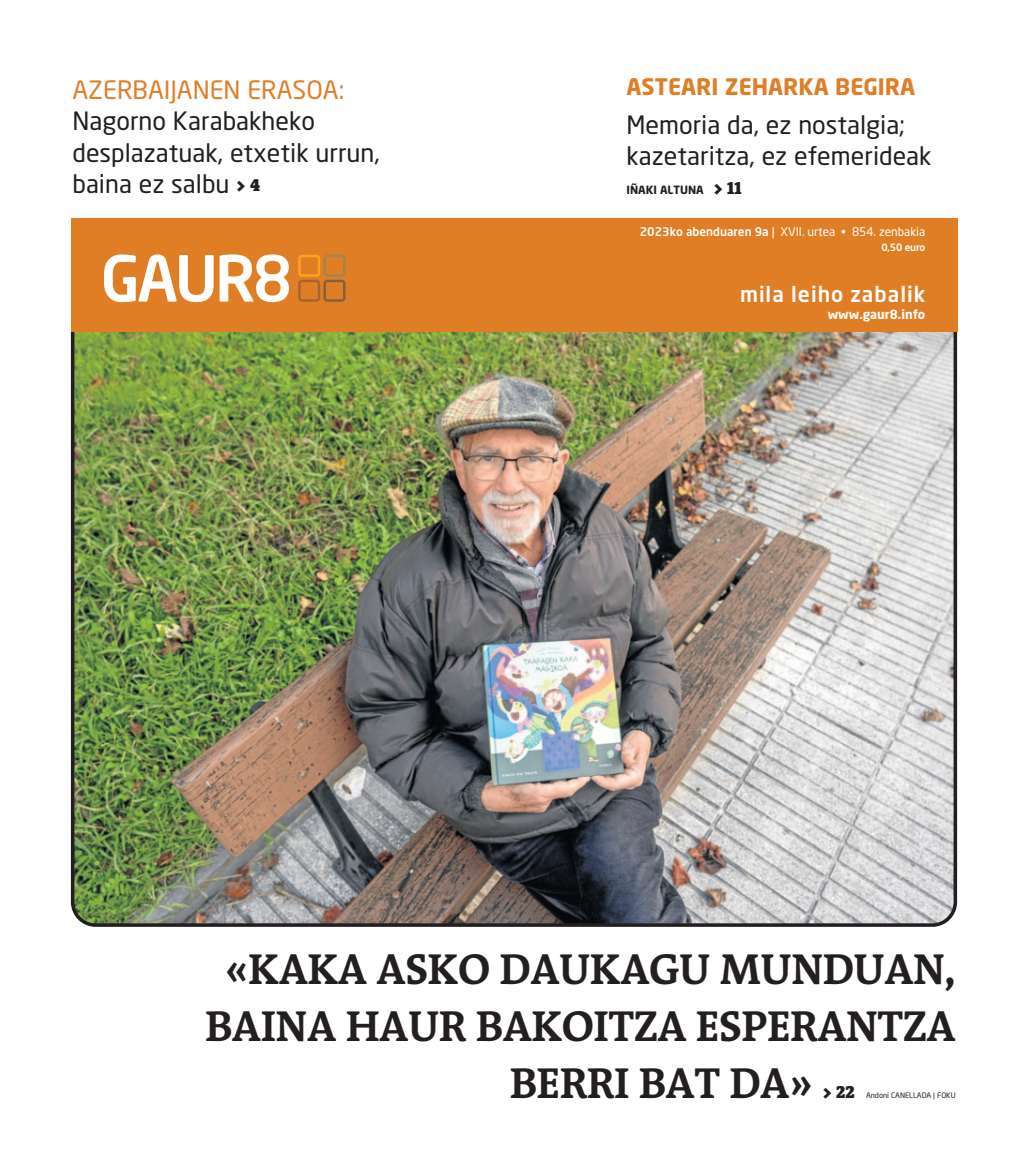
<style>
.page{position:relative;width:1028px;height:1170px;background:#fff}
.page>*{position:absolute;margin:0;border:0;box-sizing:border-box;transform-origin:0 0}
.t1{font:700 43.75px "The Antiqua B W7";letter-spacing:-.015em;color:#231f20}
.t2{font:25px/31.2px "Neo Sans Std";color:#231f20}
.t3{font:25px "Neo Sans Std";color:#e07e26}
.t4{font:700 22.5px "Neo Sans Std";color:#e07e26}
.t5{font:500 21.25px "Neo Sans Std";letter-spacing:.045em;color:#fff}
.t6{font:700 12.5px "Neo Sans Std";color:#fff}
.t7{font:11.88px "Neo Sans Std";color:#fff}
.t8{font:700 11.25px "Neo Sans Std";color:#231f20}
.t9{font:500 10px "Neo Sans Std";letter-spacing:-.02em;color:#fff}
.t10{font:7.5px "Neo Sans Std";color:#231f20}
.s1{font-family:"The Antiqua B W9";font-weight:900;font-size:17.5px}
.s2{font-weight:500}
</style>
<div class="page">
<img style="left:71px;top:332px;width:886px;height:594px">
<div style="left:71px;top:219px;width:886px;height:113px;background:#e07e26"></div>
<svg style="left:104px;top:254px;width:110px;height:48px"></svg>
<svg style="left:220px;top:254px;width:69px;height:48px"></svg>
<div style="left:123px;top:277px;width:13px;height:7px;background:#fff"></div>
<div style="left:298px;top:280px;width:22px;height:22px;border:3px solid #a76433;border-radius:3px"></div>
<div style="left:298px;top:255px;width:22px;height:22px;border:3px solid #f9a51b;border-radius:3px"></div>
<div style="left:323px;top:280px;width:22px;height:22px;border:3px solid #816043;border-radius:3px"></div>
<div style="left:323px;top:255px;width:22px;height:22px;border:3px solid #a68351;border-radius:3px"></div>
<p class="t3" style="left:72px;top:80px;width:273px">AZERBAIJANEN ERASOA:</p>
<p class="t2" style="left:72px;top:108px;width:309px">Nagorno Karabakheko desplazatuak, etxetik urrun, baina ez salbu <span class="s1">&gt; 4</span></p>
<p class="t4" style="left:626px;top:74px;width:290px">ASTEARI ZEHARKA BEGIRA</p>
<p class="t2" style="left:626px;top:111px;width:307px">Memoria da, ez nostalgia; kazetaritza, ez efemerideak</p>
<p class="t8" style="left:626px;top:184px;width:117px">IÑAKI ALTUNA <span class="s1">&gt; 11</span></p>
<p class="t7" style="left:640px;top:227px;width:287px"><span class="s2">2023ko abenduaren 9a</span> | XVII. urtea • 854. zenbakia</p>
<p class="t9" style="left:881px;top:241px;width:45px">0,50 euro</p>
<p class="t5" style="left:740px;top:282px;width:187px">mila leiho zabalik</p>
<p class="t6" style="left:827px;top:307px;width:99px">www.gaur8.info</p>
<h1 class="t1" style="left:225px;top:943px;width:732px">«KAKA ASKO DAUKAGU MUNDUAN,</h1>
<h1 class="t1" style="left:205px;top:1000px;width:752px">BAINA HAUR BAKOITZA ESPERANTZA</h1>
<h1 class="t1" style="left:509px;top:1056px;width:305px">BERRI BAT DA»</h1>
<p class="t10" style="left:822px;top:1091px;width:135px"><span class="s1">&gt; 22</span> Andoni CANELLADA | FOKU</p>
</div>
